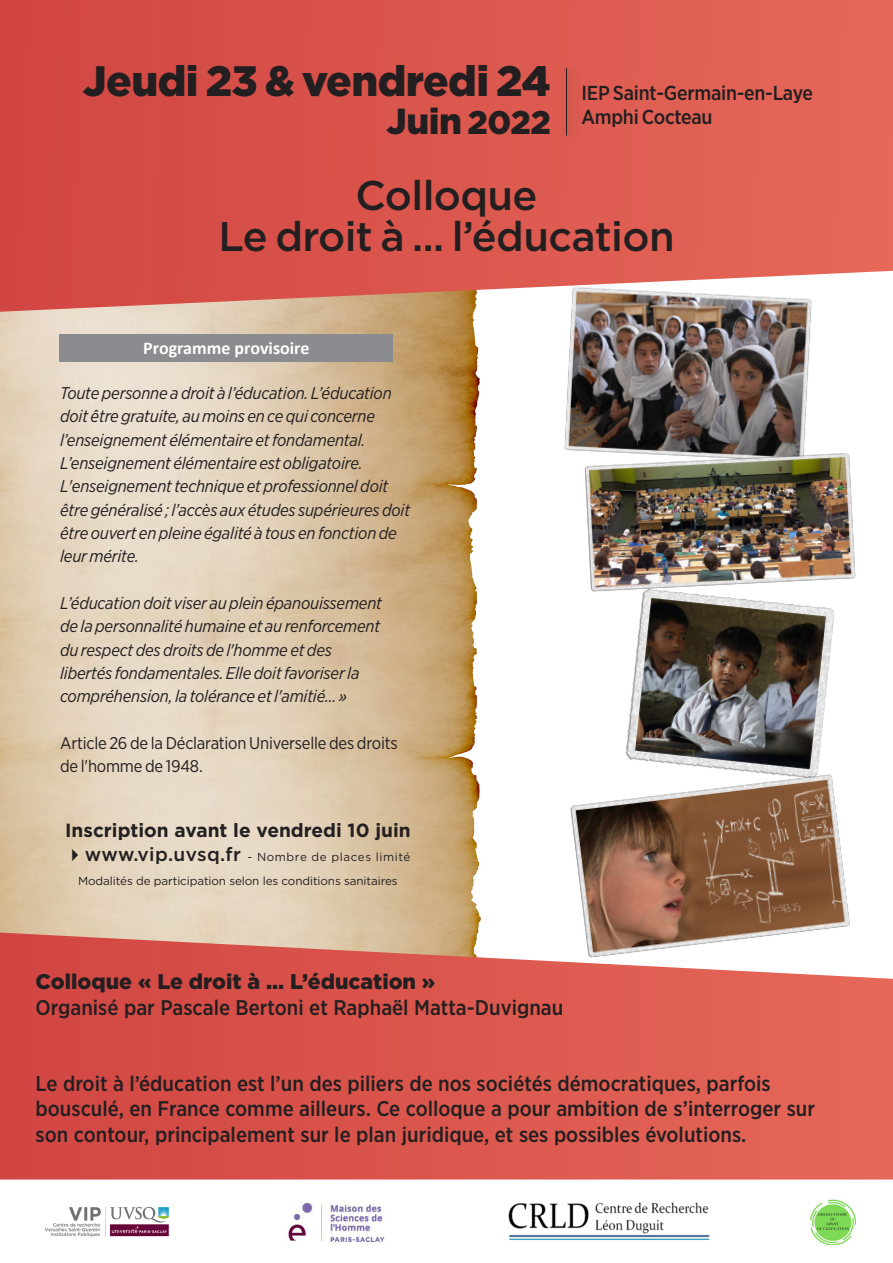
<style>
.page{position:relative;width:893px;height:1263px;background:#fff}
.page>*{position:absolute;margin:0;border:0;box-sizing:border-box;transform-origin:0 0}
.t1{font:900 42.45px "Gotham";letter-spacing:-.015em;color:#231f20}
.t2{font:500 41.4px/41.4px "Gotham";letter-spacing:-.015em;color:#231f20;text-align:center}
.t3{font:900 36.15px "Gotham";color:#231f20}
.t4{font:500 21.15px/25.5px "Gotham Narrow";color:#231f20}
.t5{font:500 20.25px/23.9px "Gotham Narrow";letter-spacing:-.015em;color:#231f20}
.t6{font:700 19.05px "Gotham";color:#231f20}
.t7{font:700 18px "Calibri";color:#fff}
.t8{font:italic 16.95px/23.4px "Gotham Narrow";letter-spacing:-.01em;color:#231f20}
.t9{font:16.95px/23.4px "Gotham Narrow";letter-spacing:-.015em;color:#231f20}
.t10{font:11.7px/23.9px "Gotham";letter-spacing:-.01em;color:#231f20;text-align:center}
.s1{font-size:32.7px}
.s2{font-weight:500;font-size:19.05px}
.s3{font-family:"Gotham";font-weight:900}
</style>
<div class="page">
<img style="left:45px;top:1206px;width:124px;height:31px">
<img style="left:810px;top:1199px;width:46px;height:46px">
<img style="left:508px;top:1202px;width:202px;height:38px">
<img style="left:0;top:312px;width:481px;height:620px">
<img style="left:287px;top:1202px;width:98px;height:43px">
<svg style="left:0;top:932px;width:893px;height:247px"></svg>
<svg style="left:0;top:0;width:893px;height:312px"></svg>
<div style="left:557px;top:62px;width:25px;height:86px;background:#da5a4f"></div>
<hr style="left:566px;top:68px;width:1px;height:68px;background:#231f20">
<img style="left:549px;top:276px;width:279px;height:175px">
<img style="left:582px;top:450px;width:274px;height:142px">
<img style="left:619px;top:583px;width:225px;height:187px">
<img style="left:566px;top:770px;width:289px;height:192px">
<div style="left:60px;top:334px;width:333px;height:27px;background:#8a8c8f"></div>
<p class="t1" style="left:83px;top:51px;width:469px">Jeudi 23 &amp; vendredi 24</p>
<p class="t3" style="left:386px;top:97px;width:166px">Juin <span class="s1">2022</span></p>
<p class="t5" style="left:581px;top:80px;width:233px">IEP Saint-Germain-en-Laye<br>Amphi Cocteau</p>
<p class="t2" style="left:218px;top:174px;width:458px">Colloque<br>Le droit à ... l’éducation</p>
<p class="t7" style="left:143px;top:336px;width:168px">Programme provisoire</p>
<p class="t8" style="left:60px;top:381px;width:352px">Toute personne a droit à l’éducation. L’éducation doit être gratuite, au moins en ce qui concerne l’enseignement élémentaire et fondamental.<br>L’enseignement élémentaire est obligatoire.<br>L'enseignement technique et professionnel doit être généralisé ; l’accès aux études supérieures doit être ouvert en pleine égalité à tous en fonction de leur mérite.</p>
<p class="t8" style="left:60px;top:591px;width:323px">L’éducation doit viser au plein épanouissement de la personnalité humaine et au renforcement du respect des droits de l'homme et des libertés fondamentales. Elle doit favoriser la compréhension, la tolérance et l'amitié… »</p>
<p class="t9" style="left:60px;top:731px;width:339px">Article 26 de la Déclaration Universelle des droits de l'homme de 1948.</p>
<p class="t6" style="left:65px;top:819px;width:347px">Inscription avant le vendredi 10 juin</p>
<p class="t10" style="left:65px;top:844px;width:347px">✔<span class="s2">www.vip.uvsq.fr</span> - Nombre de places limité<br>Modalités de participation selon les conditions sanitaires</p>
<p class="t4" style="left:36px;top:968px;width:529px"><span class="s3">Colloque « Le droit à ... L’éducation »<br></span>Organisé par Pascale Bertoni et Raphaël Matta-Duvignau</p>
<p class="t4" style="left:36px;top:1070px;width:781px">Le droit à l’éducation est l’un des piliers de nos sociétés démocratiques, parfois bousculé, en France comme ailleurs. Ce colloque a pour ambition de s’interroger sur son contour, principalement sur le plan juridique, et ses possibles évolutions.</p>
</div>
